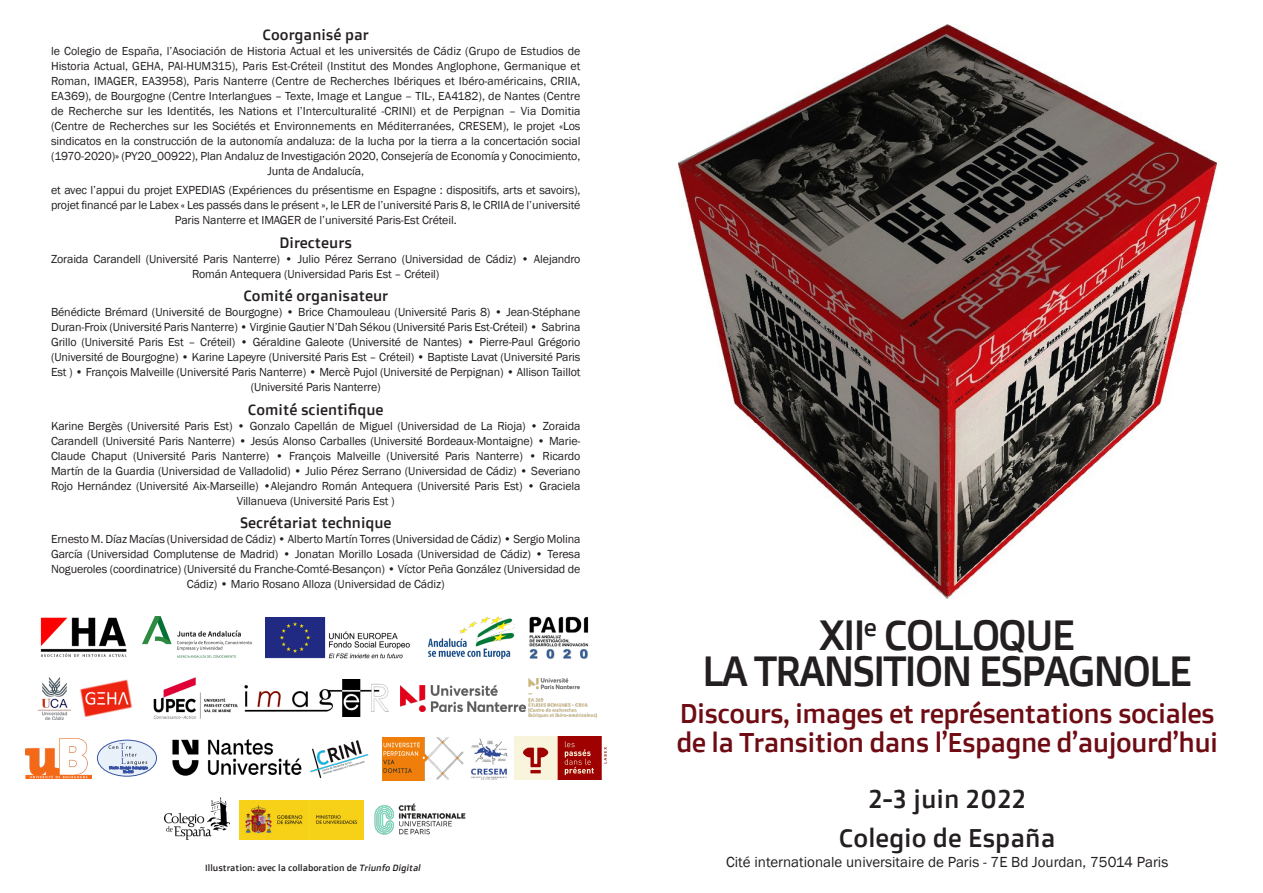
<style>
.page{position:relative;width:1263px;height:893px;background:#fff}
.page>*{position:absolute;margin:0;border:0;box-sizing:border-box;transform-origin:0 0}
.t1{font:42px "Doppio One";letter-spacing:-.05em;color:#231f20}
.t2{font:27px/28.5px "Doppio One";letter-spacing:-.025em;color:#6e0b13}
.t3{font:25.5px "Doppio One";color:#231f20}
.t4{font:15px "Doppio One";color:#231f20}
.t5{font:15px "Franklin Gothic";color:#231f20}
.t6{font:12px/15px "Franklin Gothic";letter-spacing:-.01em;color:#231f20;text-align:center}
.t7{font:9px "Doppio One";color:#231f20}
.s1{font-style:italic}
</style>
<div class="page">
<img style="left:678px;top:25px;width:538px;height:574px">
<img style="left:165px;top:798px;width:64px;height:41px">
<img style="left:239px;top:801px;width:125px;height:38px">
<img style="left:374px;top:803px;width:92px;height:32px">
<img style="left:40px;top:617px;width:87px;height:40px">
<img style="left:25px;top:739px;width:66px;height:40px">
<img style="left:310px;top:740px;width:59px;height:38px">
<img style="left:153px;top:677px;width:85px;height:42px">
<img style="left:172px;top:739px;width:130px;height:37px">
<img style="left:471px;top:738px;width:37px;height:42px">
<img style="left:38px;top:677px;width:32px;height:43px">
<img style="left:401px;top:685px;width:124px;height:27px">
<img style="left:382px;top:737px;width:82px;height:43px">
<img style="left:529px;top:616px;width:59px;height:43px">
<img style="left:515px;top:737px;width:91px;height:42px">
<img style="left:529px;top:679px;width:68px;height:39px">
<img style="left:142px;top:616px;width:110px;height:42px">
<img style="left:265px;top:617px;width:145px;height:41px">
<img style="left:429px;top:616px;width:86px;height:43px">
<img style="left:245px;top:680px;width:144px;height:37px">
<svg style="left:97px;top:740px;width:59px;height:36px"></svg>
<div style="left:97px;top:740px;width:60px;height:36px;border:1px solid #3954a4;border-radius:50%"></div>
<svg style="left:109px;top:743px;width:38px;height:30px"></svg>
<img style="left:80px;top:680px;width:52px;height:37px">
<p class="t4" style="left:263px;top:25px;width:108px">Coorganisé par</p>
<p class="t6" style="left:51px;top:44px;width:531px">le Colegio de España, l’Asociación de Historia Actual et les universités de Cádiz (Grupo de Estudios de Historia Actual, GEHA, PAI-HUM315), Paris Est-Créteil (Institut des Mondes Anglophone, Germanique et Roman, IMAGER, EA3958), Paris Nanterre (Centre de Recherches Ibériques et Ibéro-américains, CRIIA, EA369), de Bourgogne (Centre Interlangues – Texte, Image et Langue – TIL-, EA4182), de Nantes (Centre de Recherche sur les Identités, les Nations et l’Interculturalité -CRINI) et de Perpignan – Via Domitia (Centre de Recherches sur les Sociétés et Environnements en Méditerranées, CRESEM), le projet «Los sindicatos en la construcción de la autonomía andaluza: de la lucha por la tierra a la concertación social (1970-2020)» (PY20_00922), Plan Andaluz de Investigación 2020, Consejería de Economía y Conocimiento, Junta de Andalucía,</p>
<p class="t6" style="left:51px;top:183px;width:531px">et avec l’appui du projet EXPEDIAS (Expériences du présentisme en Espagne : dispositifs, arts et savoirs), projet financé par le Labex « Les passés dans le présent », le LER de l’université Paris 8, le CRIIA de l’université<br>Paris Nanterre et IMAGER de l’université Paris-Est Créteil.</p>
<p class="t4" style="left:280px;top:232px;width:74px">Directeurs</p>
<p class="t6" style="left:51px;top:251px;width:531px">Zoraida Carandell (Université Paris Nanterre) • Julio Pérez Serrano (Universidad de Cádiz) • Alejandro<br>Román Antequera (Universidad Paris Est – Créteil)</p>
<p class="t4" style="left:243px;top:286px;width:146px">Comité organisateur</p>
<p class="t6" style="left:51px;top:305px;width:531px">Bénédicte Brémard (Université de Bourgogne) • Brice Chamouleau (Université Paris 8) • Jean-Stéphane Duran-Froix (Université Paris Nanterre) • Virginie Gautier N’Dah Sékou (Université Paris Est-Créteil) • Sabrina Grillo (Université Paris Est – Créteil) • Géraldine Galeote (Université de Nantes) • Pierre-Paul Grégorio (Université de Bourgogne) • Karine Lapeyre (Université Paris Est – Créteil) • Baptiste Lavat (Université Paris Est ) • François Malveille (Université Paris Nanterre) • Mercè Pujol (Université de Perpignan) • Allison Taillot (Université Paris Nanterre)</p>
<p class="t4" style="left:248px;top:399px;width:137px">Comité scientifique</p>
<p class="t6" style="left:51px;top:418px;width:531px">Karine Bergès (Université Paris Est) • Gonzalo Capellán de Miguel (Universidad de La Rioja) • Zoraida Carandell (Université Paris Nanterre) • Jesús Alonso Carballes (Université Bordeaux-Montaigne) • Marie-Claude Chaput (Université Paris Nanterre) • François Malveille (Université Paris Nanterre) • Ricardo Martín de la Guardia (Universidad de Valladolid) • Julio Pérez Serrano (Universidad de Cádiz) • Severiano Rojo Hernández (Université Aix-Marseille) •Alejandro Román Antequera (Université Paris Est) • Graciela Villanueva (Université Paris Est )</p>
<p class="t4" style="left:240px;top:513px;width:153px">Secrétariat technique</p>
<p class="t6" style="left:51px;top:532px;width:531px">Ernesto M. Díaz Macías (Universidad de Cádiz) • Alberto Martín Torres (Universidad de Cádiz) • Sergio Molina García (Universidad Complutense de Madrid) • Jonatan Morillo Losada (Universidad de Cádiz) • Teresa Nogueroles (coordinatrice) (Université du Franche-Comté-Besançon) • Víctor Peña González (Universidad de Cádiz) • Mario Rosano Alloza (Universidad de Cádiz)</p>
<p class="t7" style="left:205px;top:862px;width:219px">Illustration: avec la collaboration de <span class="s1">Triunfo Digital</span></p>
<p class="t1" style="left:819px;top:608px;width:257px">XII<sup>e</sup> COLLOQUE</p>
<p class="t1" style="left:702px;top:644px;width:492px">LA TRANSITION ESPAGNOLE</p>
<p class="t2" style="left:676px;top:699px;width:543px">Discours, images et représentations sociales de la Transition dans l’Espagne d’aujourd’hui</p>
<p class="t3" style="left:868px;top:782px;width:159px">2-3 juin 2022</p>
<p class="t3" style="left:839px;top:821px;width:218px">Colegio de España</p>
<p class="t5" style="left:726px;top:853px;width:444px">Cité internationale universitaire de Paris - 7E Bd Jourdan, 75014 Paris</p>
</div>
